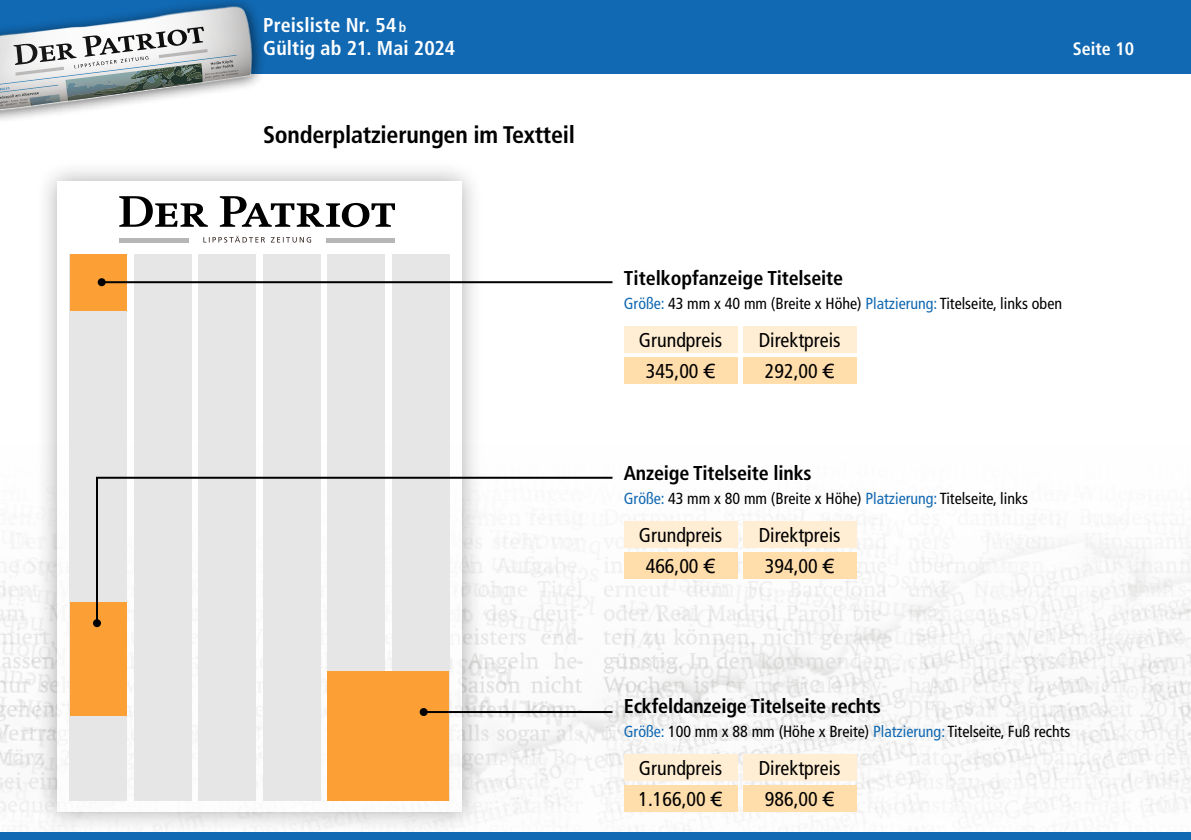
<style>
.page{position:relative;width:1191px;height:840px;background:#fff}
.page>*{position:absolute;margin:0;border:0;box-sizing:border-box;transform-origin:0 0}
.t1{font:700 condensed 24px "Frutiger";letter-spacing:-.01em;color:#000}
.t2{font:condensed 20px/31px "Frutiger";color:#000;text-align:center}
.t3{font:700 condensed 20px "Frutiger";letter-spacing:-.01em;color:#000}
.t4{font:700 condensed 20px/23px "Frutiger";letter-spacing:.005em;color:#fff}
.t5{font:700 condensed 18px "Frutiger";color:#fff}
.t6{font:condensed 16px "Frutiger";color:#000}
.s1{font-size:14px}
.s2{color:#1169b3}
.s3{font-family:"Frutiger VR";font-stretch:normal}
</style>
<div class="page">
<div style="left:0;top:0;width:1191px;height:74px;background:#1169b3"></div>
<img style="left:0;top:510px;width:1191px;height:321px">
<div style="left:0;top:0;width:266px;height:125px;background:#000;opacity:.65"></div>
<svg style="left:0;top:7px;width:252px;height:104px"></svg>
<div style="left:35px;top:158px;width:449px;height:675px;background:#000;opacity:.5"></div>
<div style="left:57px;top:181px;width:405px;height:630px;background:#fff"></div>
<div style="left:134px;top:254px;width:57px;height:545px;background:#e7e6e6"></div>
<div style="left:70px;top:254px;width:57px;height:545px;background:#e7e6e6"></div>
<div style="left:199px;top:254px;width:57px;height:545px;background:#e7e6e6"></div>
<div style="left:263px;top:254px;width:57px;height:545px;background:#e7e6e6"></div>
<div style="left:327px;top:254px;width:57px;height:545px;background:#e7e6e6"></div>
<div style="left:392px;top:254px;width:57px;height:545px;background:#e7e6e6"></div>
<svg style="left:203px;top:236px;width:108px;height:6px"></svg>
<svg style="left:119px;top:196px;width:276px;height:31px"></svg>
<div style="left:119px;top:237px;width:69px;height:5px;background:#b8b6b5"></div>
<div style="left:326px;top:237px;width:69px;height:5px;background:#b8b6b5"></div>
<div style="left:327px;top:670px;width:122px;height:129px;background:#fca035"></div>
<div style="left:70px;top:602px;width:57px;height:113px;background:#fca035"></div>
<div style="left:70px;top:254px;width:57px;height:56px;background:#fca035"></div>
<div style="left:624px;top:326px;width:113px;height:26px;background:#ffeed4"></div>
<div style="left:624px;top:357px;width:113px;height:26px;background:#ffdeac"></div>
<div style="left:743px;top:326px;width:113px;height:26px;background:#ffeed4"></div>
<div style="left:743px;top:357px;width:113px;height:26px;background:#ffdeac"></div>
<div style="left:624px;top:521px;width:113px;height:26px;background:#ffeed4"></div>
<div style="left:624px;top:552px;width:113px;height:26px;background:#ffdeac"></div>
<div style="left:743px;top:521px;width:113px;height:26px;background:#ffeed4"></div>
<div style="left:743px;top:552px;width:113px;height:26px;background:#ffdeac"></div>
<div style="left:624px;top:753px;width:113px;height:27px;background:#ffeed4"></div>
<div style="left:624px;top:784px;width:113px;height:27px;background:#ffdeac"></div>
<div style="left:743px;top:753px;width:113px;height:27px;background:#ffeed4"></div>
<div style="left:743px;top:784px;width:113px;height:27px;background:#ffdeac"></div>
<hr style="left:102px;top:281px;width:510px;height:2px;background:#000">
<div style="left:98px;top:278px;width:8px;height:8px;background:#000;border-radius:50%"></div>
<hr style="left:424px;top:710px;width:188px;height:2px;background:#000">
<svg style="left:420px;top:707px;width:8px;height:8px"></svg>
<svg style="left:96px;top:475px;width:518px;height:149px"></svg>
<svg style="left:93px;top:618px;width:8px;height:8px"></svg>
<div style="left:0;top:831px;width:1191px;height:8px;background:#1169b3"></div>
<p class="t4" style="left:263px;top:14px;width:193px">Preisliste Nr. 54 <span class="s1">b<br></span>Gültig ab 21. Mai 2024</p>
<h1 class="t1" style="left:263px;top:120px;width:313px">Sonderplatzierungen im Textteil</h1>
<p class="t5" style="left:1072px;top:38px;width:63px">Seite 10</p>
<p class="t3" style="left:624px;top:266px;width:221px">Titelkopfanzeige Titelseite</p>
<p class="t6" style="left:624px;top:294px;width:440px"><span class="s2">Größe:</span> 43 mm x 40 mm (Breite x Höhe) <span class="s2">Platzierung:</span> Titelseite, links oben</p>
<p class="t2" style="left:639px;top:324px;width:85px">Grundpreis<br>345,00 <span class="s3">€</span></p>
<p class="t2" style="left:758px;top:324px;width:83px">Direktpreis<br>292,00 <span class="s3">€</span></p>
<p class="t3" style="left:624px;top:461px;width:189px">Anzeige Titelseite links</p>
<p class="t6" style="left:624px;top:489px;width:406px"><span class="s2">Größe:</span> 43 mm x 80 mm (Breite x Höhe) <span class="s2">Platzierung:</span> Titelseite, links</p>
<p class="t2" style="left:639px;top:519px;width:85px">Grundpreis<br>466,00 <span class="s3">€</span></p>
<p class="t2" style="left:758px;top:519px;width:83px">Direktpreis<br>394,00 <span class="s3">€</span></p>
<p class="t3" style="left:624px;top:693px;width:259px">Eckfeldanzeige Titelseite rechts</p>
<p class="t6" style="left:624px;top:721px;width:448px"><span class="s2">Größe:</span> 100 mm x 88 mm (Höhe x Breite) <span class="s2">Platzierung:</span> Titelseite, Fuß rechts</p>
<p class="t2" style="left:638px;top:752px;width:85px;text-align:left">Grundpreis<br>1.166,00 <span class="s3">€</span></p>
<p class="t2" style="left:758px;top:752px;width:83px">Direktpreis<br>986,00 <span class="s3">€</span></p>
</div>
